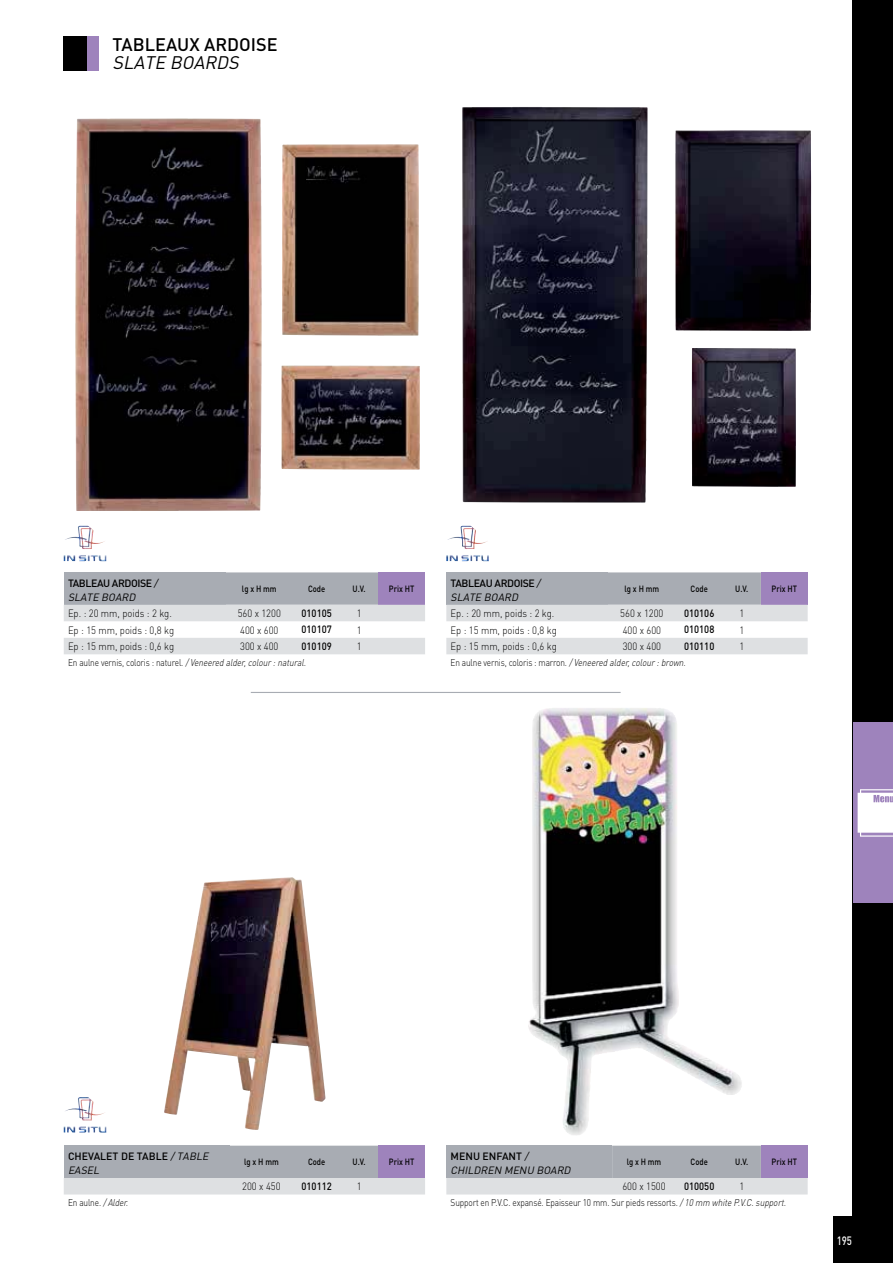
<style>
.page{position:relative;width:893px;height:1263px;background:#fff}
.page>*{position:absolute;margin:0;border:0;box-sizing:border-box;transform-origin:0 0}
.t1{font:500 18px "DIN";color:#000}
.t2{font:italic 18px "DIN";color:#000}
.t3{font:500 12px "DIN";color:#fff;scale:.8 1}
.t4{font:300 10.5px "DIN Pro";color:#000;scale:.9 1}
.t5{font:500 10.5px/13.5px "DIN";letter-spacing:-.04em;color:#000}
.t6{font:500 10.5px "DIN";color:#000;scale:.9 1}
.t7{font:italic 10.5px/13.5px "DIN";color:#000}
.t8{font:500 10.5px/13.5px "DIN";color:#000}
.t9{font:300 9.75px "DIN Pro";letter-spacing:-.015em;color:#000;scale:.85 1}
.t10{font:500 9px "DIN";color:#000;scale:.85 1}
.s1{font-weight:400;font-style:italic}
.s2{font-style:italic}
.s3{font-weight:500;font-style:normal}
</style>
<div class="page">
<div style="left:833px;top:1216px;width:20px;height:47px;background:#000"></div>
<div style="left:852px;top:0;width:41px;height:1263px;background:#000"></div>
<div style="left:853px;top:723px;width:40px;height:180px;background:#9e83bc"></div>
<svg style="left:857px;top:789px;width:36px;height:48px;background:#ece7f2"></svg>
<svg style="left:64px;top:572px;width:361px;height:82px"></svg>
<svg style="left:446px;top:572px;width:362px;height:82px"></svg>
<img style="left:75px;top:118px;width:187px;height:393px">
<img style="left:282px;top:144px;width:137px;height:192px">
<img style="left:281px;top:365px;width:139px;height:105px">
<img style="left:462px;top:107px;width:185px;height:396px">
<img style="left:675px;top:130px;width:136px;height:201px">
<img style="left:692px;top:348px;width:104px;height:139px">
<img style="left:65px;top:526px;width:15px;height:14px">
<img style="left:447px;top:526px;width:15px;height:14px">
<svg style="left:64px;top:1146px;width:361px;height:49px;background:#babac4"></svg>
<img style="left:173px;top:877px;width:118px;height:182px">
<img style="left:65px;top:1097px;width:15px;height:14px">
<img style="left:528px;top:708px;width:133px;height:427px">
<svg style="left:446px;top:1146px;width:362px;height:49px;background:#babbc4"></svg>
<hr style="left:251px;top:692px;width:370px;height:1px;background:#a8acb3">
<div style="left:87px;top:36px;width:12px;height:34px;background:#9e83bc"></div>
<div style="left:64px;top:36px;width:23px;height:34px;background:#000"></div>
<h1 class="t1" style="left:113px;top:38px;width:166px">TABLEAUX ARDOISE</h1>
<h1 class="t2" style="left:113px;top:56px;width:131px">SLATE BOARDS</h1>
<p class="t5" style="left:68px;top:578px;width:91px">TABLEAU ARDOISE <span class="s1">/<br>SLATE BOARD</span></p>
<p class="t10" style="left:242px;top:585px;width:42px">lg x H mm</p>
<p class="t10" style="left:308px;top:585px;width:22px">Code</p>
<p class="t10" style="left:353px;top:585px;width:17px">U.V.</p>
<p class="t10" style="left:389px;top:585px;width:31px">Prix HT</p>
<p class="t4" style="left:68px;top:610px;width:117px">Ep. : 20 mm, poids : 2 kg.</p>
<p class="t4" style="left:238px;top:610px;width:49px">560 x 1200</p>
<p class="t6" style="left:302px;top:609px;width:35px">010105</p>
<p class="t4" style="left:357px;top:610px;width:7px">1</p>
<p class="t4" style="left:68px;top:626px;width:119px">Ep : 15 mm, poids : 0,8 kg</p>
<p class="t4" style="left:240px;top:626px;width:44px">400 x 600</p>
<p class="t6" style="left:302px;top:626px;width:35px">010107</p>
<p class="t4" style="left:357px;top:626px;width:7px">1</p>
<p class="t4" style="left:68px;top:643px;width:119px">Ep : 15 mm, poids : 0,6 kg</p>
<p class="t4" style="left:240px;top:643px;width:44px">300 x 400</p>
<p class="t6" style="left:302px;top:642px;width:35px">010109</p>
<p class="t4" style="left:357px;top:643px;width:7px">1</p>
<p class="t9" style="left:68px;top:659px;width:284px">En aulne vernis, coloris : naturel. <span class="s2">/ Veneered alder,colour :natural.</span></p>
<p class="t5" style="left:451px;top:578px;width:91px">TABLEAU ARDOISE <span class="s1">/<br>SLATE BOARD</span></p>
<p class="t10" style="left:624px;top:585px;width:42px">lg x H mm</p>
<p class="t10" style="left:691px;top:585px;width:22px">Code</p>
<p class="t10" style="left:735px;top:585px;width:17px">U.V.</p>
<p class="t10" style="left:771px;top:585px;width:31px">Prix HT</p>
<p class="t4" style="left:451px;top:610px;width:117px">Ep. : 20 mm, poids : 2 kg.</p>
<p class="t4" style="left:620px;top:610px;width:49px">560 x 1200</p>
<p class="t6" style="left:684px;top:609px;width:35px">010106</p>
<p class="t4" style="left:739px;top:610px;width:7px">1</p>
<p class="t4" style="left:451px;top:626px;width:119px">Ep : 15 mm, poids : 0,8 kg</p>
<p class="t4" style="left:623px;top:626px;width:44px">400 x 600</p>
<p class="t6" style="left:684px;top:626px;width:35px">010108</p>
<p class="t4" style="left:739px;top:626px;width:7px">1</p>
<p class="t4" style="left:451px;top:643px;width:119px">Ep : 15 mm, poids : 0,6 kg</p>
<p class="t4" style="left:623px;top:643px;width:44px">300 x 400</p>
<p class="t6" style="left:684px;top:642px;width:35px">010110</p>
<p class="t4" style="left:739px;top:643px;width:7px">1</p>
<p class="t9" style="left:451px;top:659px;width:280px">En aulne vernis, coloris : marron. <span class="s2">/ Veneered alder,colour :brown.</span></p>
<p class="t8" style="left:68px;top:1151px;width:144px">CHEVALET DE TABLE <span class="s1">/ TABLE<br>EASEL</span></p>
<p class="t10" style="left:244px;top:1159px;width:42px">lg x H mm</p>
<p class="t10" style="left:308px;top:1159px;width:22px">Code</p>
<p class="t10" style="left:353px;top:1159px;width:17px">U.V.</p>
<p class="t10" style="left:389px;top:1159px;width:31px">Prix HT</p>
<p class="t4" style="left:242px;top:1183px;width:44px">200 x 450</p>
<p class="t6" style="left:302px;top:1183px;width:35px">010112</p>
<p class="t4" style="left:357px;top:1183px;width:7px">1</p>
<p class="t9" style="left:68px;top:1199px;width:74px">En aulne. <span class="s2">/ Alder.</span></p>
<p class="t7" style="left:451px;top:1151px;width:123px"><span class="s3">MENU ENFANT</span> /<br>CHILDREN MENU BOARD</p>
<p class="t10" style="left:627px;top:1159px;width:42px">lg x H mm</p>
<p class="t10" style="left:691px;top:1159px;width:22px">Code</p>
<p class="t10" style="left:735px;top:1159px;width:17px">U.V.</p>
<p class="t10" style="left:771px;top:1159px;width:31px">Prix HT</p>
<p class="t4" style="left:622px;top:1183px;width:49px">600 x 1500</p>
<p class="t6" style="left:684px;top:1183px;width:35px">010050</p>
<p class="t4" style="left:739px;top:1183px;width:7px">1</p>
<p class="t9" style="left:451px;top:1199px;width:398px">Support en P.V.C. expansé. Epaisseur 10 mm. Sur pieds ressorts. <span class="s2">/ 10 mm white P.V.C.support.</span></p>
<p class="t3" style="left:837px;top:1236px;width:20px">195</p>
</div>
